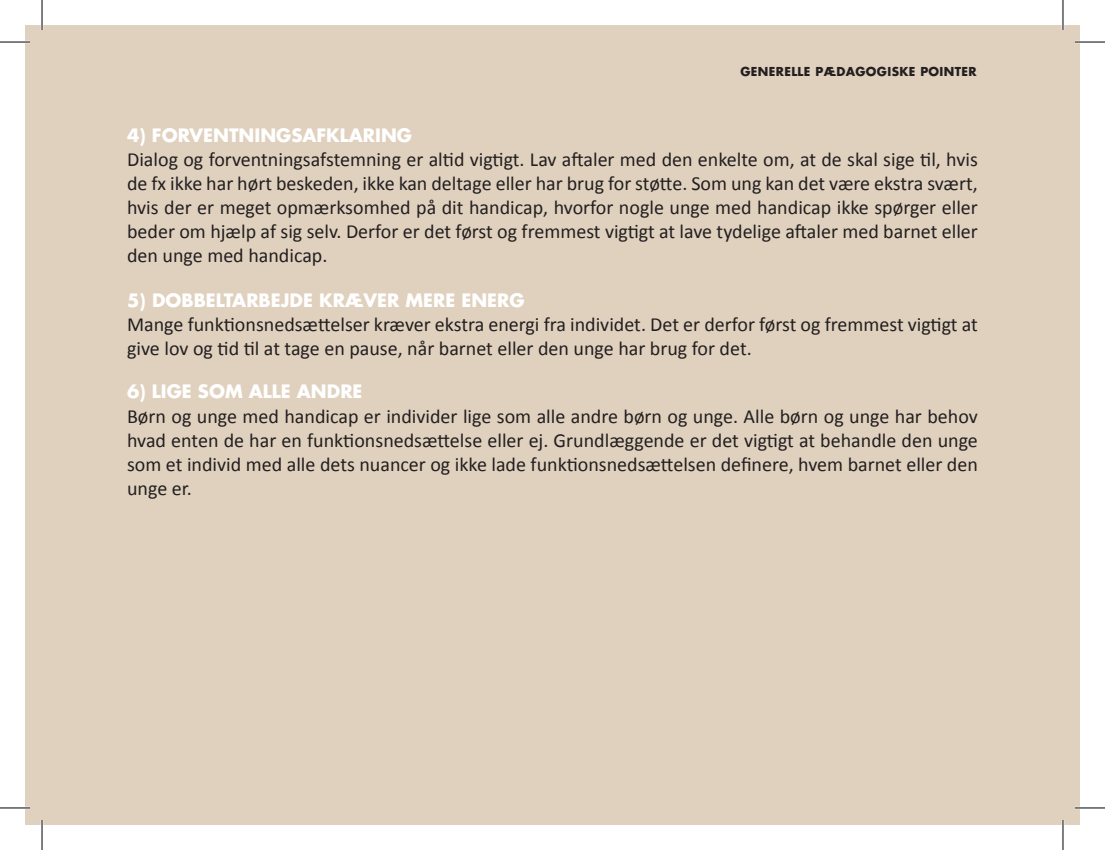
<style>
.page{position:relative;width:1105px;height:850px;background:#fff}
.page>*{position:absolute;margin:0;border:0;box-sizing:border-box;transform-origin:0 0}
.t1{font:20px/24px "Calibri";color:#231f20;text-align:justify}
.t2{font:700 18px "Futura";color:#fff}
.t3{font:700 12px "Futura";letter-spacing:.03em;color:#231f20}
</style>
<div class="page">
<div style="left:25px;top:25px;width:1054px;height:799px;background:#e0d1be"></div>
<hr style="left:0;top:41px;width:30px;height:2px;background:#fff">
<hr style="left:1074px;top:41px;width:30px;height:2px;background:#fff">
<hr style="left:0;top:806px;width:30px;height:3px;background:#fff">
<hr style="left:1074px;top:806px;width:30px;height:3px;background:#fff">
<hr style="left:41px;top:0;width:2px;height:30px;background:#fff">
<hr style="left:41px;top:819px;width:2px;height:30px;background:#fff">
<hr style="left:1061px;top:0;width:3px;height:30px;background:#fff">
<hr style="left:1061px;top:819px;width:3px;height:30px;background:#fff">
<hr style="left:0;top:42px;width:30px;height:1px;background:#000">
<hr style="left:1074px;top:42px;width:30px;height:1px;background:#000">
<hr style="left:0;top:807px;width:30px;height:1px;background:#000">
<hr style="left:1074px;top:807px;width:30px;height:1px;background:#000">
<hr style="left:42px;top:0;width:1px;height:30px;background:#000">
<hr style="left:42px;top:819px;width:1px;height:30px;background:#000">
<hr style="left:1062px;top:0;width:1px;height:30px;background:#000">
<hr style="left:1062px;top:819px;width:1px;height:30px;background:#000">
<p class="t3" style="left:740px;top:64px;width:86px">GENERELLE PÆD</p>
<p class="t3" style="left:845px;top:64px;width:20px">AGOGISKE</p>
<p class="t3" style="left:920px;top:64px;width:58px">POINTER</p>
<p class="t2" style="left:127px;top:123px;width:286px">4) FORVENTNINGSAFKLARING</p>
<p class="t1" style="left:127px;top:147px;width:852px">Dialog og forventningsafstemning er altid vigtigt. Lav aftaler med den enkelte om, at de skal sige til, hvis de fx ikke har hørt beskeden, ikke kan deltage eller har brug for støtte. Som ung kan det være ekstra svært, hvis der er meget opmærksomhed på dit handicap, hvorfor nogle unge med handicap ikke spørger eller beder om hjælp af sig selv. Derfor er det først og fremmest vigtigt at lave tydelige aftaler med barnet eller den unge med handicap.</p>
<p class="t2" style="left:127px;top:288px;width:399px">5) DOBBELTARBEJDE KRÆVER MERE ENERG</p>
<p class="t1" style="left:127px;top:312px;width:852px">Mange funktionsnedsættelser kræver ekstra energi fra individet. Det er derfor først og fremmest vigtigt at give lov og tid til at tage en pause, når barnet eller den unge har brug for det.</p>
<p class="t2" style="left:127px;top:379px;width:237px">6) LIGE SOM ALLE ANDRE</p>
<p class="t1" style="left:127px;top:404px;width:852px">Børn og unge med handicap er individer lige som alle andre børn og unge. Alle børn og unge har behov hvad enten de har en funktionsnedsættelse eller ej. Grundlæggende er det vigtigt at behandle den unge som et individ med alle dets nuancer og ikke lade funktionsnedsættelsen definere, hvem barnet eller den unge er.</p>
</div>
